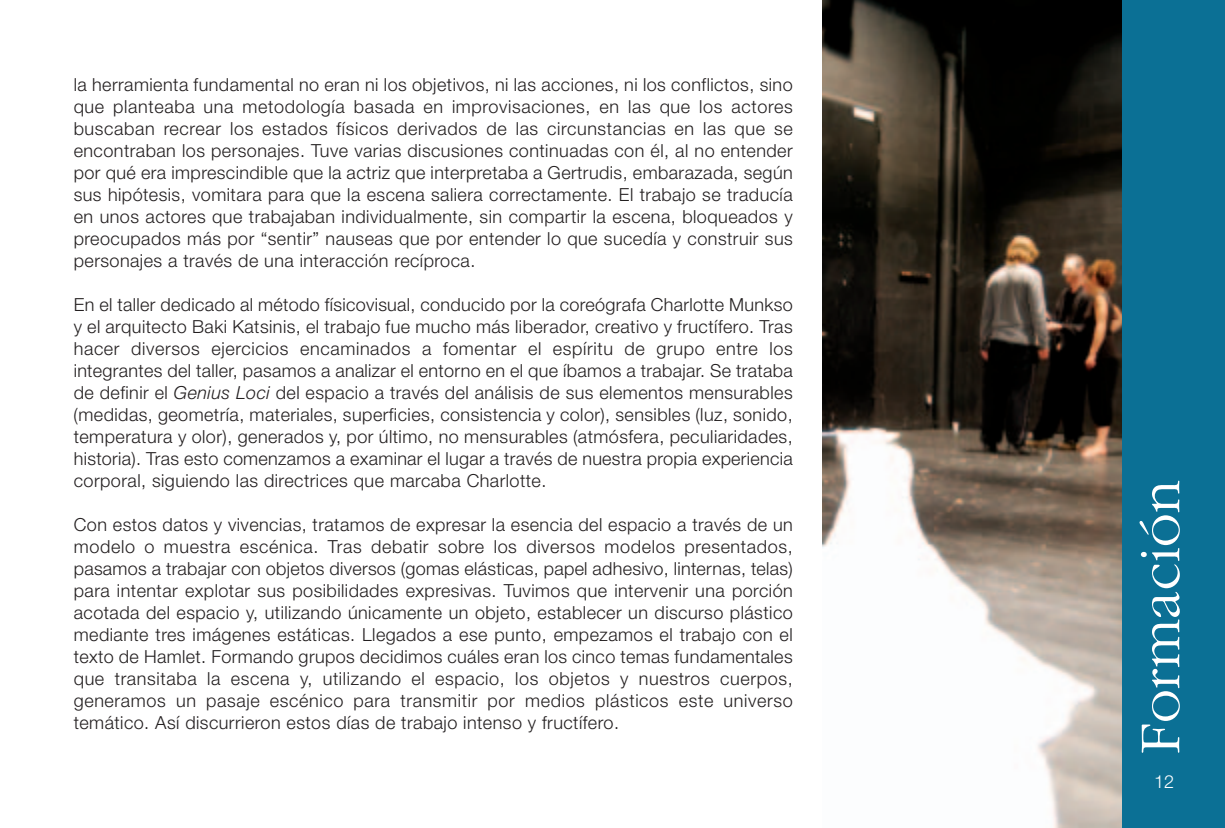
<style>
.page{position:relative;width:1225px;height:828px;background:#fff}
.page>*{position:absolute;margin:0;border:0;box-sizing:border-box;transform-origin:0 0}
.t1{font:300 60px "Garamond";color:#fff}
.t2{font:300 18px/22px "Helvetica Neue";letter-spacing:.025em;color:#231f20;text-align:justify}
.t3{font:300 18px "Helvetica Neue";color:#fff}
.s1{font-style:italic}
</style>
<div class="page">
<img style="left:822px;top:0;width:301px;height:828px">
<div style="left:1123px;top:0;width:102px;height:828px;background:#0b7095"></div>
<p class="t2" style="left:74px;top:73px;width:720px">la herramienta fundamental no eran ni los objetivos, ni las acciones, ni los conflictos, sino que planteaba una metodología basada en improvisaciones, en las que los actores buscaban recrear los estados físicos derivados de las circunstancias en las que se encontraban los personajes. Tuve varias discusiones continuadas con él, al no entender por qué era imprescindible que la actriz que interpretaba a Gertrudis, embarazada, según sus hipótesis, vomitara para que la escena saliera correctamente. El trabajo se traducía en unos actores que trabajaban individualmente, sin compartir la escena, bloqueados y preocupados más por “sentir” nauseas que por entender lo que sucedía y construir sus personajes a través de una interacción recíproca.</p>
<p class="t2" style="left:74px;top:293px;width:720px">En el taller dedicado al método físicovisual, conducido por la coreógrafa Charlotte Munkso y el arquitecto Baki Katsinis, el trabajo fue mucho más liberador, creativo y fructífero. Tras hacer diversos ejercicios encaminados a fomentar el espíritu de grupo entre los integrantes del taller, pasamos a analizar el entorno en el que íbamos a trabajar. Se trataba de definir el <span class="s1">Genius Loci</span> del espacio a través del análisis de sus elementos mensurables (medidas, geometría, materiales, superficies, consistencia y color), sensibles (luz, sonido, temperatura y olor), generados y, por último, no mensurables (atmósfera, peculiaridades, historia). Tras esto comenzamos a examinar el lugar a través de nuestra propia experiencia corporal, siguiendo las directrices que marcaba Charlotte.</p>
<p class="t2" style="left:74px;top:513px;width:720px">Con estos datos y vivencias, tratamos de expresar la esencia del espacio a través de un modelo o muestra escénica. Tras debatir sobre los diversos modelos presentados, pasamos a trabajar con objetos diversos (gomas elásticas, papel adhesivo, linternas, telas) para intentar explotar sus posibilidades expresivas. Tuvimos que intervenir una porción acotada del espacio y, utilizando únicamente un objeto, establecer un discurso plástico mediante tres imágenes estáticas. Llegados a ese punto, empezamos el trabajo con el texto de Hamlet. Formando grupos decidimos cuáles eran los cinco temas fundamentales que transitaba la escena y, utilizando el espacio, los objetos y nuestros cuerpos, generamos un pasaje escénico para transmitir por medios plásticos este universo temático. Así discurrieron estos días de trabajo intenso y fructífero.</p>
<h1 class="t1" style="left:1123px;top:754px;width:276px;rotate:-90deg">Formación</h1>
<p class="t3" style="left:1154px;top:770px;width:22px">12</p>
</div>
